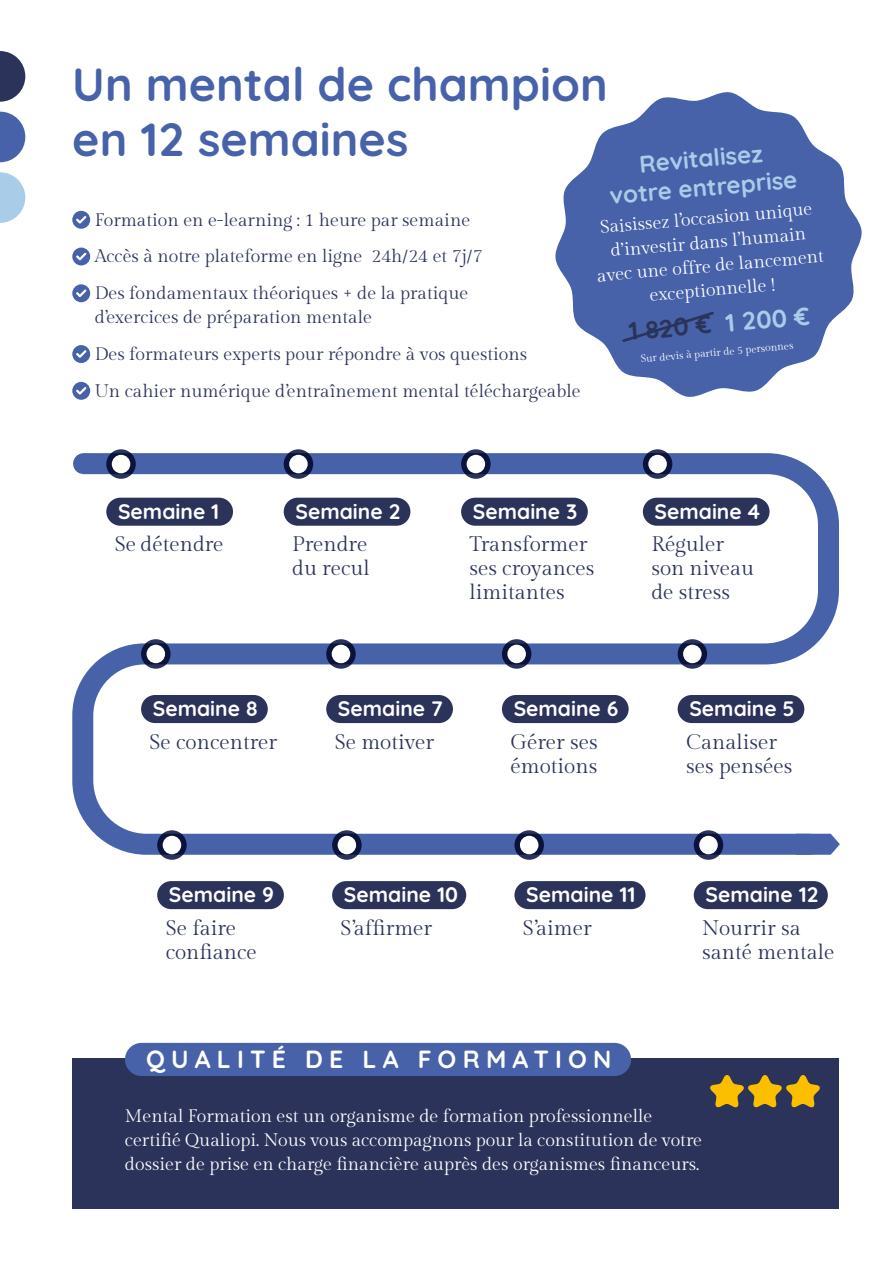
<style>
.page{position:relative;width:893px;height:1263px;background:#fff}
.page>*{position:absolute;margin:0;border:0;box-sizing:border-box;transform-origin:0 0}
.t1{font:700 46.5px/55.8px "Quicksand";color:#4762a9}
.t2{font:700 25.05px "Quicksand";color:#2b335b}
.t3{font:700 24.9px "Quicksand";letter-spacing:.25em;color:#fff}
.t4{font:700 24px/28.8px "Quicksand";color:#a9cce9;text-align:center}
.t5{font:21px/24px "Gilda Display";color:#2b335b}
.t6{font:700 21px "Quicksand";color:#fff}
.t7{font:18px/24px "Gilda Display";color:#fff}
.t8{font:18px/36.8px "Gilda Display";color:#2b335b}
.t9{font:10.5px "Gilda Display";color:#fff}
.s1{color:#a9cce9}
</style>
<div class="page">
<svg style="left:72px;top:211px;width:18px;height:18px"></svg>
<svg style="left:72px;top:248px;width:18px;height:17px"></svg>
<svg style="left:72px;top:284px;width:18px;height:18px"></svg>
<svg style="left:72px;top:345px;width:18px;height:18px"></svg>
<svg style="left:72px;top:382px;width:18px;height:18px"></svg>
<svg style="left:0;top:51px;width:25px;height:51px"></svg>
<svg style="left:0;top:112px;width:25px;height:50px"></svg>
<svg style="left:0;top:172px;width:25px;height:51px"></svg>
<div style="left:72px;top:1058px;width:767px;height:151px;background:#2b335b"></div>
<div style="left:125px;top:1043px;width:506px;height:33px;background:#4762a9;border-radius:17px"></div>
<svg style="left:72px;top:449px;width:768px;height:411px"></svg>
<div style="left:106px;top:498px;width:127px;height:28px;background:#2b335b;border-radius:14px"></div>
<div style="left:141px;top:695px;width:127px;height:28px;background:#2b335b;border-radius:14px"></div>
<div style="left:284px;top:498px;width:126px;height:28px;background:#2b335b;border-radius:14px"></div>
<div style="left:326px;top:695px;width:127px;height:28px;background:#2b335b;border-radius:14px"></div>
<div style="left:461px;top:498px;width:127px;height:28px;background:#2b335b;border-radius:14px"></div>
<div style="left:502px;top:695px;width:127px;height:28px;background:#2b335b;border-radius:14px"></div>
<div style="left:643px;top:498px;width:127px;height:28px;background:#2b335b;border-radius:14px"></div>
<div style="left:678px;top:695px;width:126px;height:28px;background:#2b335b;border-radius:14px"></div>
<svg style="left:106px;top:449px;width:30px;height:30px"></svg>
<div style="left:112px;top:455px;width:18px;height:18px;background:#fff;border-radius:50%"></div>
<svg style="left:141px;top:639px;width:30px;height:30px"></svg>
<div style="left:147px;top:645px;width:18px;height:18px;background:#fff;border-radius:50%"></div>
<svg style="left:284px;top:449px;width:29px;height:30px"></svg>
<div style="left:289px;top:455px;width:19px;height:18px;background:#fff;border-radius:50%"></div>
<svg style="left:326px;top:639px;width:30px;height:30px"></svg>
<div style="left:332px;top:645px;width:18px;height:18px;background:#fff;border-radius:50%"></div>
<svg style="left:461px;top:449px;width:30px;height:30px"></svg>
<div style="left:467px;top:455px;width:18px;height:18px;background:#fff;border-radius:50%"></div>
<svg style="left:502px;top:639px;width:29px;height:30px"></svg>
<div style="left:507px;top:645px;width:19px;height:18px;background:#fff;border-radius:50%"></div>
<svg style="left:643px;top:449px;width:29px;height:30px"></svg>
<div style="left:648px;top:455px;width:19px;height:18px;background:#fff;border-radius:50%"></div>
<div style="left:157px;top:881px;width:127px;height:28px;background:#2b335b;border-radius:14px"></div>
<div style="left:332px;top:881px;width:134px;height:28px;background:#2b335b;border-radius:14px"></div>
<div style="left:514px;top:881px;width:131px;height:28px;background:#2b335b;border-radius:14px"></div>
<div style="left:694px;top:881px;width:134px;height:28px;background:#2b335b;border-radius:14px"></div>
<svg style="left:157px;top:830px;width:30px;height:30px"></svg>
<div style="left:163px;top:836px;width:18px;height:18px;background:#fff;border-radius:50%"></div>
<svg style="left:332px;top:830px;width:30px;height:30px"></svg>
<div style="left:338px;top:836px;width:18px;height:18px;background:#fff;border-radius:50%"></div>
<svg style="left:514px;top:830px;width:30px;height:30px"></svg>
<div style="left:520px;top:836px;width:18px;height:18px;background:#fff;border-radius:50%"></div>
<svg style="left:694px;top:830px;width:29px;height:30px"></svg>
<div style="left:699px;top:836px;width:19px;height:18px;background:#fff;border-radius:50%"></div>
<svg style="left:678px;top:639px;width:29px;height:30px"></svg>
<div style="left:683px;top:645px;width:19px;height:18px;background:#fff;border-radius:50%"></div>
<svg style="left:555px;top:92px;width:307px;height:305px;fill:#4762a9"></svg>
<svg style="left:620px;top:310px;width:96px;height:34px"></svg>
<svg style="left:710px;top:1075px;width:110px;height:33px"></svg>
<h1 class="t1" style="left:72px;top:51px;width:537px">Un mental de champion en 12 semaines</h1>
<h3 class="t4" style="left:606px;top:150px;width:190px;rotate:-5deg">Revitalisez votre entreprise</h3>
<p class="t7" style="left:592px;top:216px;width:229px;text-align:center;rotate:-5deg">Saisissez l’occasion unique d’investir dans l’humain avec une offre de lancement exceptionnelle !</p>
<p class="t8" style="left:95px;top:201px;width:389px">Formation en e-learning : 1 heure par semaine<br>Accès à notre plateforme en ligne 24h/24 et 7j/7<br>Des fondamentaux théoriques + de la pratique</p>
<p class="t8" style="left:95px;top:299px;width:487px">d’exercices de préparation mentale<br>Des formateurs experts pour répondre à vos questions<br>Un cahier numérique d’entraînement mental téléchargeable</p>
<h2 class="t2" style="left:627px;top:312px;width:183px;rotate:-5deg">1 820 € <span class="s1">1 200 €</span></h2>
<p class="t9" style="left:640px;top:352px;width:155px;rotate:-5deg">Sur devis à partir de 5 personnes</p>
<p class="t6" style="left:118px;top:495px;width:103px">Semaine 1</p>
<p class="t5" style="left:115px;top:532px;width:110px">Se détendre</p>
<p class="t6" style="left:295px;top:495px;width:107px">Semaine 2</p>
<p class="t5" style="left:292px;top:532px;width:79px">Prendre du recul</p>
<p class="t6" style="left:473px;top:495px;width:106px">Semaine 3</p>
<p class="t5" style="left:470px;top:532px;width:126px">Transformer ses croyances limitantes</p>
<p class="t6" style="left:654px;top:495px;width:107px">Semaine 4</p>
<p class="t5" style="left:651px;top:532px;width:104px">Réguler son niveau de stress</p>
<p class="t6" style="left:153px;top:692px;width:106px">Semaine 8</p>
<p class="t5" style="left:150px;top:729px;width:129px">Se concentrer</p>
<p class="t6" style="left:338px;top:692px;width:106px">Semaine 7</p>
<p class="t5" style="left:335px;top:729px;width:101px">Se motiver</p>
<p class="t6" style="left:514px;top:692px;width:106px">Semaine 6</p>
<p class="t5" style="left:510px;top:729px;width:89px">Gérer ses émotions</p>
<p class="t6" style="left:689px;top:692px;width:107px">Semaine 5</p>
<p class="t5" style="left:686px;top:729px;width:108px">Canaliser ses pensées</p>
<p class="t6" style="left:169px;top:878px;width:107px">Semaine 9</p>
<p class="t5" style="left:166px;top:915px;width:93px">Se faire confiance</p>
<p class="t6" style="left:344px;top:878px;width:116px">Semaine 10</p>
<p class="t5" style="left:341px;top:915px;width:93px">S’affirmer</p>
<p class="t6" style="left:526px;top:878px;width:111px">Semaine 11</p>
<p class="t5" style="left:523px;top:915px;width:70px">S’aimer</p>
<h3 class="t3" style="left:146px;top:1040px;width:467px">QUALITÉ DE LA FORMATION</h3>
<p class="t6" style="left:705px;top:878px;width:115px">Semaine 12</p>
<p class="t5" style="left:702px;top:915px;width:134px">Nourrir sa santé mentale</p>
<p class="t7" style="left:125px;top:1104px;width:579px">Mental Formation est un organisme de formation professionnelle certifié Qualiopi. Nous vous accompagnons pour la constitution de votre dossier de prise en charge financière auprès des organismes financeurs.</p>
</div>
